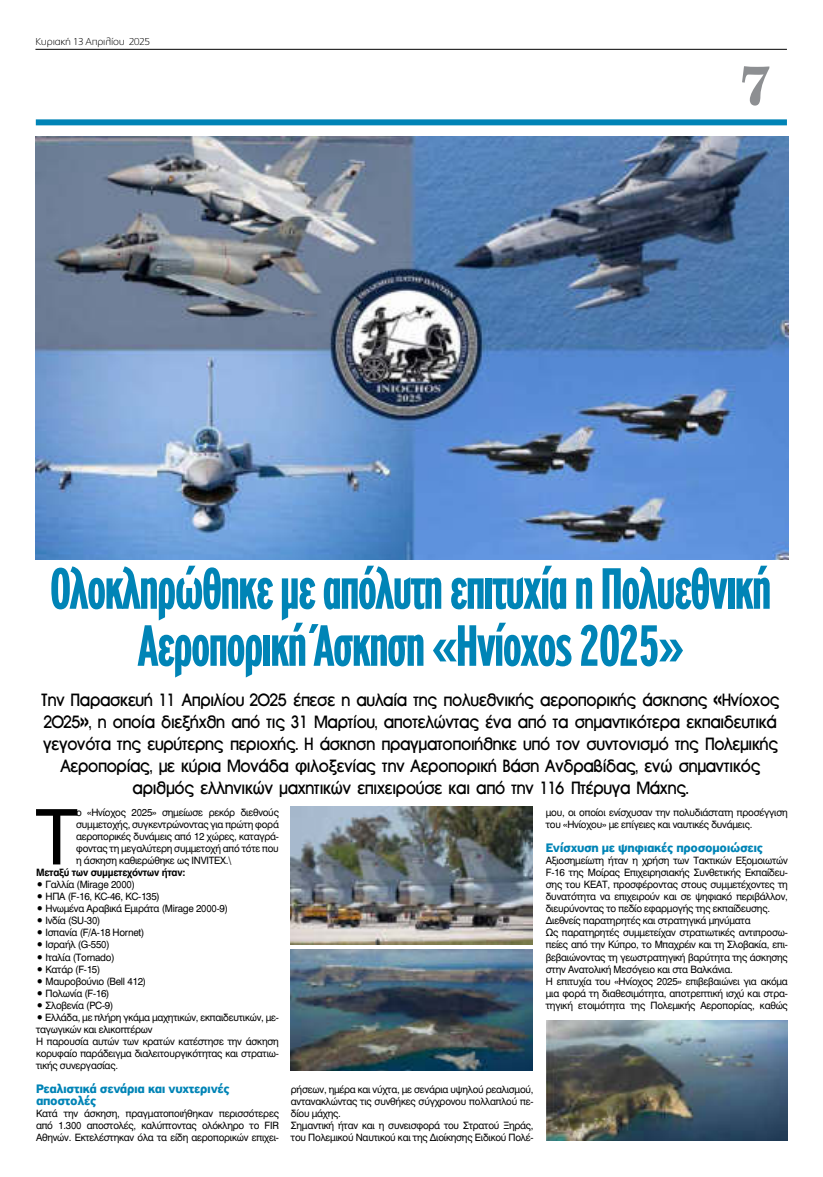
<style>
.page{position:relative;width:823px;height:1177px;background:#fff}
.page>*{position:absolute;margin:0;border:0;box-sizing:border-box;transform-origin:0 0}
.t1{font:75.8px "UB Helvetica";color:#000}
.t2{font:700 62.2px/57px "PF Highway Gothic Comp";letter-spacing:-.04em;color:#0084b6;text-align:center;scale:.93 1}
.t3{font:700 55px "PF Century";color:#8d8f92}
.t4{font:17px/22px "UB Front Bold";letter-spacing:-.04em;color:#000;text-align:center;scale:.92 1}
.t5{font:700 13px/12px "PF Highway Sans Pro";letter-spacing:-.025em;color:#0084b6}
.t6{font:10px/12px "UB Helvetica";letter-spacing:-.025em;color:#000}
.t7{font:10px "UB Helvetica Bold";letter-spacing:-.025em;color:#000}
.t8{font:100 10px "PF Catalog";letter-spacing:-.02em;color:#000;scale:1.1 1}
</style>
<div class="page">
<hr style="left:35px;top:49px;width:751px;height:1px;background:#000">
<div style="left:36px;top:119px;width:750px;height:6px;background:#0084b6"></div>
<img style="left:36px;top:137px;width:752px;height:423px">
<img style="left:291px;top:806px;width:241px;height:138px">
<img style="left:291px;top:949px;width:241px;height:121px">
<img style="left:546px;top:1020px;width:241px;height:120px">
<p class="t8" style="left:35px;top:37px;width:105px">Κυριακή 13 Απριλίου 2025</p>
<h3 class="t3" style="left:736px;top:64px;width:34px">7</h3>
<h2 class="t2" style="left:49px;top:564px;width:777px">Ολοκληρώθηκε με απόλυτη επιτυχία η Πολυεθνική<br>Αεροπορική Άσκηση «Ηνίοχος 2025»</h2>
<p class="t4" style="left:41px;top:688px;width:804px">Την Παρασκευή 11 Απριλίου 2025 έπεσε η αυλαία της πολυεθνικής αεροπορικής άσκησης «Ηνίοχος 2025», η οποία διεξήχθη από τις 31 Μαρτίου, αποτελώντας ένα από τα σημαντικότερα εκπαιδευτικά γεγονότα της ευρύτερης περιοχής. Η άσκηση πραγματοποιήθηκε υπό τον συντονισμό της Πολεμικής Αεροπορίας, με κύρια Μονάδα φιλοξενίας την Αεροπορική Βάση Ανδραβίδας, ενώ σημαντικός αριθμός ελληνικών μαχητικών επιχειρούσε και από την 116 Πτέρυγα Μάχης.</p>
<h1 class="t1" style="left:35px;top:791px;width:44px">Τ</h1>
<p class="t6" style="left:76px;top:806px;width:204px;text-align:justify">ο «Ηνίοχος 2025» σημείωσε ρεκόρ διεθνούς συμμετοχής, συγκεντρώνοντας για πρώτη φορά αεροπορικές δυνάμεις από 12 χώρες, καταγρά&shy;φοντας τη μεγαλύτερη συμμετοχή από τότε που η άσκηση καθιερώθηκε ως INVITEX.\</p>
<p class="t7" style="left:36px;top:866px;width:151px">Μεταξύ των συμμετεχόντων ήταν:</p>
<p class="t6" style="left:36px;top:878px;width:100px">• Γαλλία (Mirage 2000)</p>
<p class="t6" style="left:36px;top:890px;width:125px">• ΗΠΑ (F-16, KC-46, KC-135)</p>
<p class="t6" style="left:36px;top:902px;width:193px">• Ηνωμένα Αραβικά Εμιράτα (Mirage 2000-9)</p>
<p class="t6" style="left:36px;top:914px;width:66px">• Ινδία (SU-30)</p>
<p class="t6" style="left:36px;top:926px;width:110px">• Ισπανία (F/A-18 Hornet)</p>
<p class="t6" style="left:36px;top:938px;width:75px">• Ισραήλ (G-550)</p>
<p class="t6" style="left:36px;top:950px;width:80px">• Ιταλία (Tornado)</p>
<p class="t6" style="left:36px;top:962px;width:66px">• Κατάρ (F-15)</p>
<p class="t6" style="left:36px;top:974px;width:112px">• Μαυροβούνιο (Bell 412)</p>
<p class="t6" style="left:36px;top:986px;width:75px">• Πολωνία (F-16)</p>
<p class="t6" style="left:36px;top:998px;width:79px">• Σλοβενία (PC-9)</p>
<p class="t6" style="left:36px;top:1010px;width:244px">• Ελλάδα, με πλήρη γκάμα μαχητικών, εκπαιδευτικών, με&shy;ταγωγικών και ελικοπτέρων<br>Η παρουσία αυτών των κρατών κατέστησε την άσκηση κορυφαίο παράδειγμα διαλειτουργικότητας και στρατιω&shy;τικής συνεργασίας.</p>
<h3 class="t5" style="left:36px;top:1082px;width:195px">Ρεαλιστικά σενάρια και νυχτερινές αποστολές</h3>
<p class="t6" style="left:36px;top:1106px;width:244px;text-align:justify">Κατά την άσκηση, πραγματοποιήθηκαν περισσότερες από 1.300 αποστολές, καλύπτοντας ολόκληρο το FIR Αθηνών. Εκτελέστηκαν όλα τα είδη αεροπορικών επιχει-</p>
<p class="t6" style="left:545px;top:806px;width:243px">μου, οι οποίοι ενίσχυσαν την πολυδιάστατη προσέγγιση του «Ηνίοχου» με επίγειες και ναυτικές δυνάμεις.</p>
<h3 class="t5" style="left:545px;top:842px;width:219px">Ενίσχυση με ψηφιακές προσομοιώσεις</h3>
<p class="t6" style="left:545px;top:854px;width:243px">Αξιοσημείωτη ήταν η χρήση των Τακτικών Εξομοιωτών F-16 της Μοίρας Επιχειρησιακής Συνθετικής Εκπαίδευ&shy;σης του ΚΕΑΤ, προσφέροντας στους συμμετέχοντες τη δυνατότητα να επιχειρούν και σε ψηφιακό περιβάλλον, διευρύνοντας το πεδίο εφαρμογής της εκπαίδευσης.<br>Διεθνείς παρατηρητές και στρατηγικά μηνύματα<br>Ως παρατηρητές συμμετείχαν στρατιωτικές αντιπροσω&shy;πείες από την Κύπρο, το Μπαχρέιν και τη Σλοβακία, επι&shy;βεβαιώνοντας τη γεωστρατηγική βαρύτητα της άσκησης στην Ανατολική Μεσόγειο και στα Βαλκάνια.<br>Η επιτυχία του «Ηνίοχος 2025» επιβεβαιώνει για ακόμα μια φορά τη διαθεσιμότητα, αποτρεπτική ισχύ και στρα&shy;τηγική ετοιμότητα της Πολεμικής Αεροπορίας, καθώς</p>
<p class="t6" style="left:291px;top:1082px;width:244px">ρήσεων, ημέρα και νύχτα, με σενάρια υψηλού ρεαλισμού, αντανακλώντας τις συνθήκες σύγχρονου πολλαπλού πε&shy;δίου μάχης.<br>Σημαντική ήταν και η συνεισφορά του Στρατού Ξηράς, του Πολεμικού Ναυτικού και της Διοίκησης Ειδικού Πολέ-</p>
</div>
